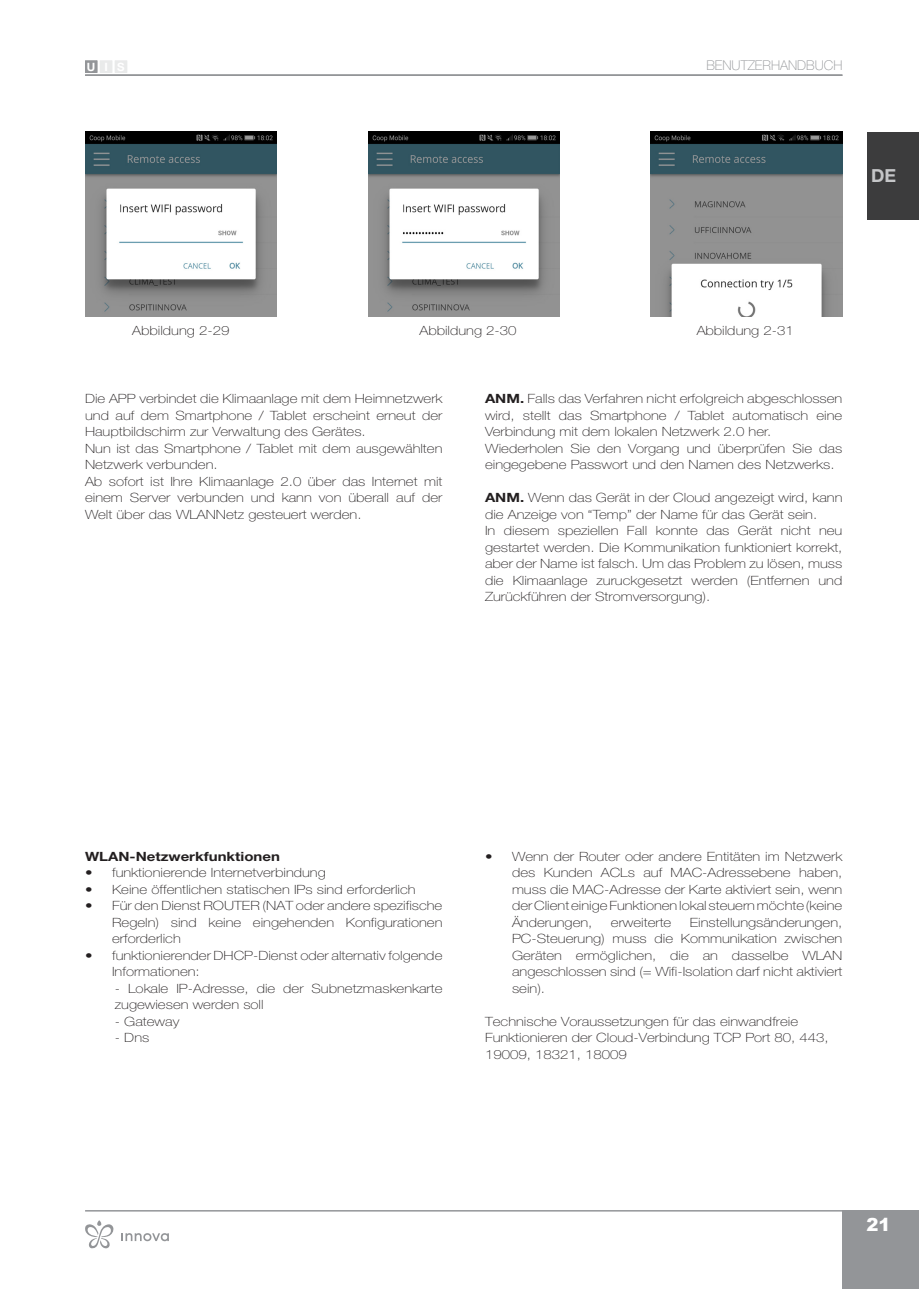
<style>
.page{position:relative;width:919px;height:1289px;background:#fff}
.page>*{position:absolute;margin:0;border:0;box-sizing:border-box;transform-origin:0 0}
.t1{font:900 18px "Arial";color:#fff}
.t2{font:700 18px "Helvetica Neue LT Std";color:#c5c6c8}
.t3{font:100 13.5px "Helvetica Neue LT Std";color:#939598}
.t4{font:100 12.75px/16.5px "Helvetica Neue LT Std";color:#231f20;scale:1.18 1}
.t5{font:700 12.75px "Helvetica Neue LT Std";color:#231f20;scale:1.18 1}
.t6{font:700 11.4px "Helvetica Neue LT Std";color:#fff}
.s1{font-weight:700}
</style>
<div class="page">
<hr style="left:85px;top:1209px;width:757px;height:2px;background:#939598">
<div style="left:842px;top:1209px;width:76px;height:79px;background:#939598"></div>
<hr style="left:85px;top:74px;width:757px;height:2px;background:#939598">
<div style="left:115px;top:61px;width:12px;height:11px;background:#e9eaea"></div>
<div style="left:100px;top:61px;width:12px;height:11px;background:#e9eaea"></div>
<div style="left:85px;top:61px;width:12px;height:11px;background:#939598"></div>
<div style="left:85px;top:60px;width:12px;height:13px;border:1px solid #939598"></div>
<div style="left:866px;top:132px;width:52px;height:87px;background:#3c3c3d"></div>
<img style="left:651px;top:132px;width:191px;height:184px">
<img style="left:85px;top:132px;width:191px;height:184px">
<img style="left:368px;top:132px;width:191px;height:184px">
<svg style="left:121px;top:1233px;width:48px;height:8px"></svg>
<svg style="left:85px;top:1220px;width:29px;height:28px"></svg>
<p class="t6" style="left:87px;top:60px;width:39px">UIS</p>
<p class="t3" style="left:706px;top:57px;width:137px">BENUTZERHANDBUCH</p>
<h1 class="t2" style="left:871px;top:164px;width:27px">DE</h1>
<p class="t4" style="left:132px;top:322px;width:84px">Abbildung 2-29</p>
<p class="t4" style="left:419px;top:322px;width:84px">Abbildung 2-30</p>
<p class="t4" style="left:696px;top:322px;width:84px">Abbildung 2-31</p>
<p class="t4" style="left:85px;top:390px;width:304px">Die APP verbindet die Klimaanlage mit dem Heimnetzwerk und auf dem Smartphone / Tablet erscheint erneut der Hauptbildschirm zur Verwaltung des Gerätes.<br>Nun ist das Smartphone / Tablet mit dem ausgewählten Netzwerk verbunden.<br>Ab sofort ist Ihre Klimaanlage 2.0 über das Internet mit einem Server verbunden und kann von überall auf der Welt über das WLANNetz gesteuert werden.</p>
<p class="t4" style="left:485px;top:390px;width:304px"><span class="s1">ANM.</span> Falls das Verfahren nicht erfolgreich abgeschlossen wird, stellt das Smartphone / Tablet automatisch eine Verbindung mit dem lokalen Netzwerk 2.0 her.<br>Wiederholen Sie den Vorgang und überprüfen Sie das eingegebene Passwort und den Namen des Netzwerks.</p>
<p class="t4" style="left:485px;top:489px;width:304px"><span class="s1">ANM.</span> Wenn das Gerät in der Cloud angezeigt wird, kann die Anzeige von “Temp” der Name für das Gerät sein.<br>In diesem speziellen Fall konnte das Gerät nicht neu gestartet werden. Die Kommunikation funktioniert korrekt, aber der Name ist falsch. Um das Problem zu lösen, muss die Klimaanlage zuruckgesetzt werden (Entfernen und Zurückführen der Stromversorgung).</p>
<p class="t5" style="left:85px;top:848px;width:167px">WLAN-Netzwerkfunktionen</p>
<p class="t4" style="left:85px;top:864px;width:205px">• funktionierende Internetverbindung</p>
<p class="t4" style="left:85px;top:880px;width:281px">• Keine öffentlichen statischen IPs sind erforderlich</p>
<p class="t4" style="left:112px;top:897px;width:281px;text-align:justify;text-indent:-27px">• Für den Dienst ROUTER (NAT oder andere spezifische Regeln) sind keine eingehenden Konfigurationen erforderlich</p>
<p class="t4" style="left:112px;top:946px;width:281px;text-indent:-27px">• funktionierender DHCP-Dienst oder alternativ folgende<br>Informationen:</p>
<p class="t4" style="left:115px;top:979px;width:279px">- Lokale IP-Adresse, die der Subnetzmaskenkarte zugewiesen werden soll</p>
<p class="t4" style="left:115px;top:1012px;width:56px">- Gateway</p>
<p class="t4" style="left:115px;top:1029px;width:31px">- Dns</p>
<p class="t4" style="left:512px;top:847px;width:281px;text-align:justify;text-indent:-27px">• Wenn der Router oder andere Entitäten im Netzwerk des Kunden ACLs auf MAC-Adressebene haben, muss die MAC-Adresse der Karte aktiviert sein, wenn der Client einige Funktionen lokal steuern möchte (keine Änderungen,</p>
<p class="t4" style="left:512px;top:913px;width:281px;text-align:justify;text-indent:178px">Einstellungsänderungen, PC-Steuerung) muss die Kommunikation zwischen Geräten ermöglichen, die an dasselbe WLAN angeschlossen sind (= Wifi-Isolation darf nicht aktiviert sein).</p>
<p class="t4" style="left:485px;top:1012px;width:293px">Technische Voraussetzungen für das einwandfreie<br>Funktionieren der Cloud-Verbindung TCP Port 80, 443,<br>19009, 18321, 18009</p>
<p class="t4" style="left:611px;top:913px;width:53px">erweiterte</p>
<h1 class="t1" style="left:866px;top:1211px;width:26px">21</h1>
</div>
